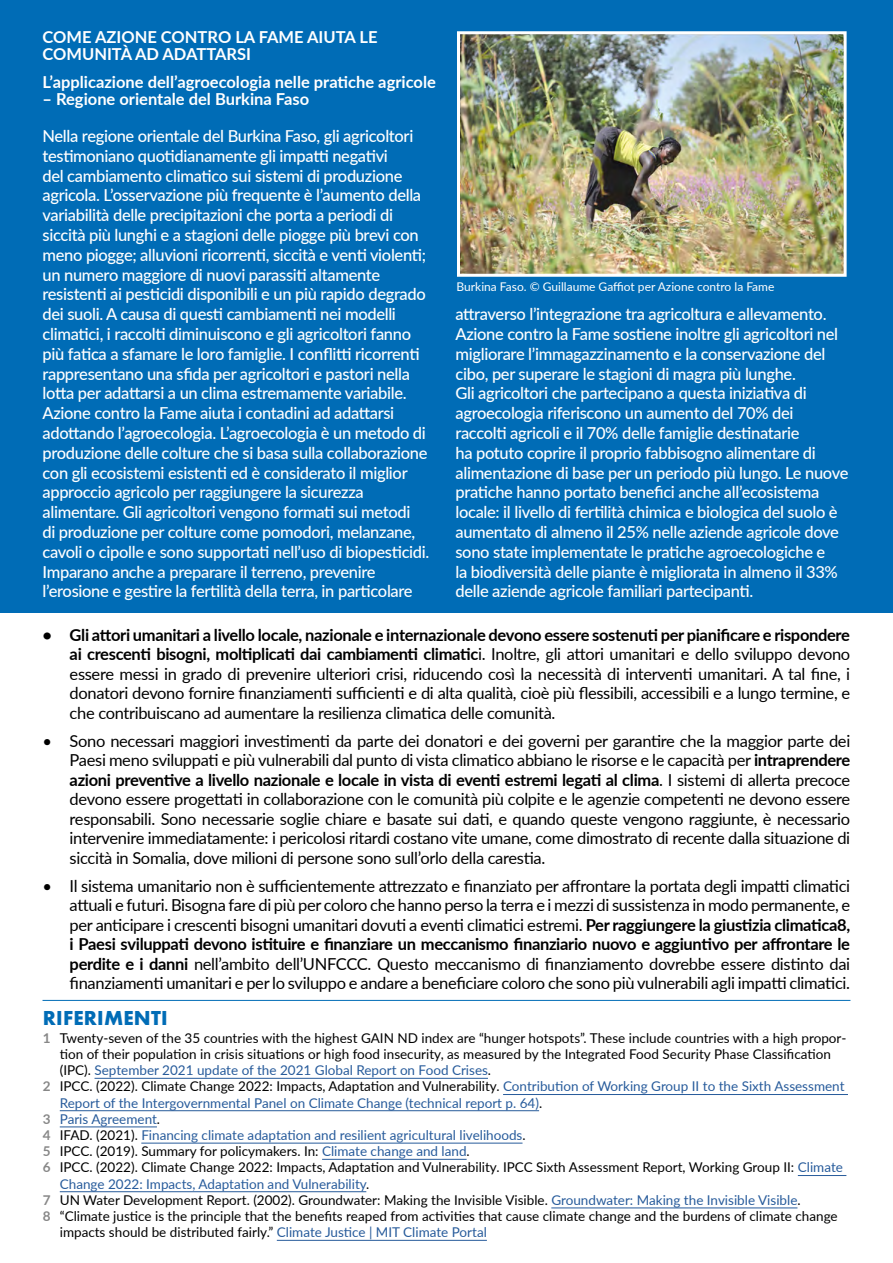
<style>
.page{position:relative;width:893px;height:1263px;background:#fff}
.page>*{position:absolute;margin:0;border:0;box-sizing:border-box;transform-origin:0 0}
.Reference_header{font:700 21px "Futura PT";letter-spacing:.01em;color:#006cb6}
.t1{font:500 16.5px/19.8px "Lato";letter-spacing:-.02em;color:#fff}
.t2{font:16.5px/19.5px "Lato";letter-spacing:-.02em;color:#000;text-align:justify}
.t3{font:700 16.5px/17.2px "Lato";color:#fff}
.Endnote_reference_te{font:13.5px/16.2px "Lato";color:#000}
.Endnote_reference_te-2{font:13.5px/16.2px "Lato";color:#275b9b}
.t4{font:12px "Lato";color:#fff}
.s1{font-weight:700}
.s2{font-weight:700;color:#878787}
.s3{color:#275b9b}
.s4{color:#000}
</style>
<div class="page">
<hr style="left:95px;top:1078px;width:393px;height:1px;background:#275b9b">
<hr style="left:503px;top:1094px;width:345px;height:1px;background:#275b9b">
<hr style="left:60px;top:1110px;width:479px;height:1px;background:#275b9b">
<hr style="left:60px;top:1126px;width:97px;height:1px;background:#275b9b">
<hr style="left:141px;top:1143px;width:381px;height:1px;background:#275b9b">
<hr style="left:322px;top:1159px;width:145px;height:1px;background:#275b9b">
<hr style="left:798px;top:1175px;width:48px;height:1px;background:#275b9b">
<hr style="left:60px;top:1191px;width:306px;height:1px;background:#275b9b">
<hr style="left:551px;top:1207px;width:246px;height:1px;background:#275b9b">
<hr style="left:277px;top:1240px;width:210px;height:1px;background:#275b9b">
<div style="left:0;top:0;width:893px;height:612px;background:#006cb6"></div>
<img style="left:461px;top:35px;width:382px;height:238px">
<div style="left:457px;top:31px;width:390px;height:246px;border:3px solid #fff"></div>
<hr style="left:43px;top:1000px;width:807px;height:1px;background:#006cb6">
<p class="t3" style="left:43px;top:27px;width:336px">COME AZIONE CONTRO LA FAME AIUTA LE<br>COMUNITÀ AD ADATTARSI</p>
<p class="t3" style="left:43px;top:72px;width:395px">L’applicazione dell’agroecologia nelle pratiche agricole</p>
<p class="t3" style="left:43px;top:90px;width:268px">– Regione orientale del Burkina Faso</p>
<p class="t1" style="left:43px;top:125px;width:385px">Nella regione orientale del Burkina Faso, gli agricoltori testimoniano quotidianamente gli impatti negativi<br>del cambiamento climatico sui sistemi di produzione agricola. L’osservazione più frequente è l’aumento della variabilità delle precipitazioni che porta a periodi di siccità più lunghi e a stagioni delle piogge più brevi con meno piogge; alluvioni ricorrenti, siccità e venti violenti; un numero maggiore di nuovi parassiti altamente resistenti ai pesticidi disponibili e un più rapido degrado dei suoli. A causa di questi cambiamenti nei modelli climatici, i raccolti diminuiscono e gli agricoltori fanno più fatica a sfamare le loro famiglie. I conflitti ricorrenti rappresentano una sfida per agricoltori e pastori nella lotta per adattarsi a un clima estremamente variabile.</p>
<p class="t1" style="left:43px;top:403px;width:388px">Azione contro la Fame aiuta i contadini ad adattarsi adottando l’agroecologia. L’agroecologia è un metodo di produzione delle colture che si basa sulla collaborazione con gli ecosistemi esistenti ed è considerato il miglior approccio agricolo per raggiungere la sicurezza alimentare. Gli agricoltori vengono formati sui metodi<br>di produzione per colture come pomodori, melanzane, cavoli o cipolle e sono supportati nell’uso di biopesticidi.<br>Imparano anche a preparare il terreno, prevenire l’erosione e gestire la fertilità della terra, in particolare</p>
<p class="t4" style="left:457px;top:278px;width:319px">Burkina Faso. © Guillaume Gaffiot per Azione contro la Fame</p>
<p class="t1" style="left:455px;top:304px;width:373px">attraverso l’integrazione tra agricoltura e allevamento.</p>
<p class="t1" style="left:455px;top:323px;width:384px">Azione contro la Fame sostiene inoltre gli agricoltori nel migliorare l’immagazzinamento e la conservazione del cibo, per superare le stagioni di magra più lunghe.</p>
<p class="t1" style="left:455px;top:383px;width:394px">Gli agricoltori che partecipano a questa iniziativa di agroecologia riferiscono un aumento del 70% dei raccolti agricoli e il 70% delle famiglie destinatarie<br>ha potuto coprire il proprio fabbisogno alimentare di alimentazione di base per un periodo più lungo. Le nuove pratiche hanno portato benefici anche all’ecosistema locale: il livello di fertilità chimica e biologica del suolo è aumentato di almeno il 25% nelle aziende agricole dove sono state implementate le pratiche agroecologiche e<br>la biodiversità delle piante è migliorata in almeno il 33% delle aziende agricole familiari partecipanti.</p>
<p class="t2" style="left:70px;top:624px;width:782px;text-indent:-27px"><span class="s1">• Gli attori umanitari a livello locale, nazionale e internazionale devono essere sostenuti per pianificare e rispondere ai crescenti bisogni, moltiplicati dai cambiamenti climatic</span>i. Inoltre, gli attori umanitari e dello sviluppo devono essere messi in grado di prevenire ulteriori crisi, riducendo così la necessità di interventi umanitari. A tal fine, i donatori devono fornire finanziamenti sufficienti e di alta qualità, cioè più flessibili, accessibili e a lungo termine, e che contribuiscano ad aumentare la resilienza climatica delle comunità.</p>
<p class="t2" style="left:70px;top:730px;width:782px;text-indent:-27px">• Sono necessari maggiori investimenti da parte dei donatori e dei governi per garantire che la maggior parte dei Paesi meno sviluppati e più vulnerabili dal punto di vista climatico abbiano le risorse e le capacità per <span class="s1">intraprendere azioni preventive a livello nazionale e locale in vista di eventi estremi legati al clima</span>. I sistemi di allerta precoce devono essere progettati in collaborazione con le comunità più colpite e le agenzie competenti ne devono essere responsabili. Sono necessarie soglie chiare e basate sui dati, e quando queste vengono raggiunte, è necessario intervenire immediatamente: i pericolosi ritardi costano vite umane, come dimostrato di recente dalla situazione di siccità in Somalia, dove milioni di persone sono sull’orlo della carestia.</p>
<p class="t2" style="left:70px;top:875px;width:782px;text-indent:-27px">• Il sistema umanitario non è sufficientemente attrezzato e finanziato per affrontare la portata degli impatti climatici attuali e futuri. Bisogna fare di più per coloro che hanno perso la terra e i mezzi di sussistenza in modo permanente, e per anticipare i crescenti bisogni umanitari dovuti a eventi climatici estremi. <span class="s1">Per raggiungere la giustizia climatica8, i Paesi sviluppati devono istituire e finanziare un meccanismo finanziario nuovo e aggiuntivo per affrontare le perdite e i danni</span> nell’ambito dell’UNFCCC. Questo meccanismo di finanziamento dovrebbe essere distinto dai finanziamenti umanitari e per lo sviluppo e andare a beneficiare coloro che sono più vulnerabili agli impatti climatici.</p>
<p class="Reference_header" style="left:43px;top:1004px;width:126px">RIFERIMENTI</p>
<p class="Endnote_reference_te" style="left:60px;top:1029px;width:788px;text-indent:-17px"><span class="s2">1</span> Twenty-seven of the 35 countries with the highest GAIN ND index are “hunger hotspots”. These include countries with a high propor&shy;tion of their population in crisis situations or high food insecurity, as measured by the Integrated Food Security Phase Classification (IPC). <span class="s3">September 2021 update of the 2021 Global Report on Food Crises</span>.</p>
<p class="Endnote_reference_te-2" style="left:60px;top:1078px;width:786px;text-indent:-17px"><span class="s2">2</span> <span class="s4">IPCC. (2022). Climate Change 2022: Impacts, Adaptation and Vulnerability.</span> Contribution of Working Group II to the Sixth Assessment<br>Report of the Intergovernmental Panel on Climate Change (technical report p. 64)<span class="s4">.</span></p>
<p class="Endnote_reference_te-2" style="left:43px;top:1110px;width:119px"><span class="s2">3</span> Paris Agreement<span class="s4">.</span></p>
<p class="Endnote_reference_te-2" style="left:43px;top:1126px;width:484px"><span class="s2">4</span> <span class="s4">IFAD. (2021).</span> Financing climate adaptation and resilient agricultural livelihoods<span class="s4">.</span></p>
<p class="Endnote_reference_te" style="left:43px;top:1142px;width:429px"><span class="s2">5</span> IPCC. (2019). Summary for policymakers. In: <span class="s3">Climate change and land</span>.</p>
<p class="Endnote_reference_te" style="left:60px;top:1159px;width:785px;text-indent:-17px"><span class="s2">6</span> IPCC. (2022). Climate Change 2022: Impacts, Adaptation and Vulnerability. IPCC Sixth Assessment Report, Working Group II: <span class="s3">Climate<br>Change 2022: Impacts, Adaptation and Vulnerability</span>.</p>
<p class="Endnote_reference_te" style="left:43px;top:1191px;width:759px"><span class="s2">7</span> UN Water Development Report. (2002). Groundwater: Making the Invisible Visible. <span class="s3">Groundwater: Making the Invisible Visible</span>.</p>
<p class="Endnote_reference_te" style="left:60px;top:1207px;width:779px;text-indent:-17px"><span class="s2">8</span> “Climate justice is the principle that the benefits reaped from activities that cause climate change and the burdens of climate change impacts should be distributed fairly.” <span class="s3">Climate Justice | MIT Climate Portal</span></p>
</div>
